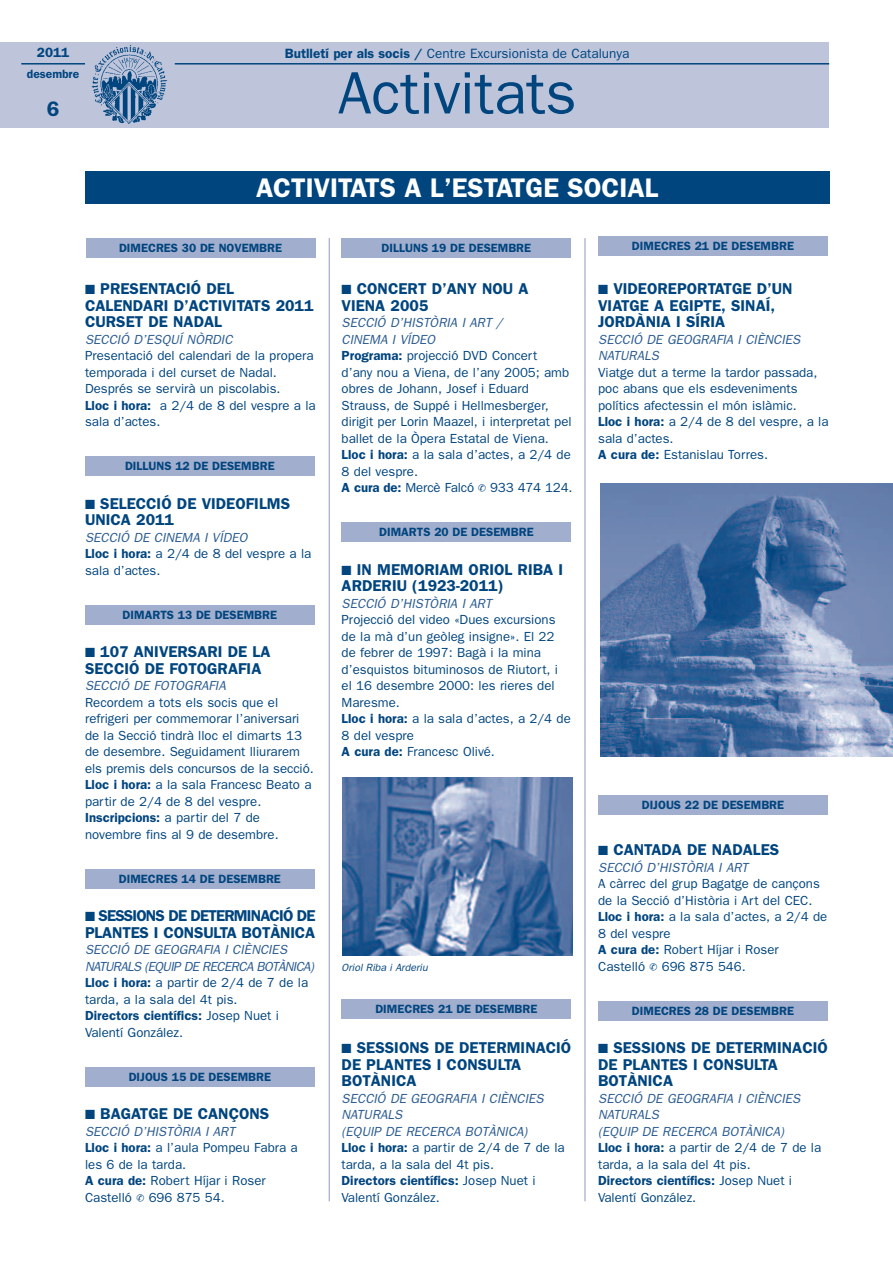
<style>
.page{position:relative;width:893px;height:1263px;background:#fff}
.page>*{position:absolute;margin:0;border:0;box-sizing:border-box;transform-origin:0 0}
.t1{font:60px "Franklin Gothic";color:#01457f}
.t2{font:600 27px "Franklin Gothic";color:#fff}
.t3{font:600 21px "Franklin Gothic";color:#01457f}
.t4{font:600 15.75px/16.5px "Franklin Gothic";color:#01457f}
.t5{font:600 15.75px/16.5px "Franklin Gothic";letter-spacing:-.055em;color:#01457f}
.t6{font:13.5px "Franklin Gothic";color:#01457f}
.t7{font:600 13.5px "Franklin Gothic";color:#01457f}
.t8{font:13.2px/16.5px "Franklin Gothic";color:#01457f}
.t9{font:italic 13.2px/16.5px "Franklin Gothic";color:#2a5b91}
.t10{font:600 12px "Franklin Gothic";color:#01457f}
.t11{font:italic 10.5px "Franklin Gothic";color:#01457f}
.s1{font-weight:600}
.s2{font-style:italic;color:#2a5b91}
.s3{font-family:"Menlo";font-weight:700}
</style>
<div class="page">
<div style="left:0;top:43px;width:829px;height:85px;background:#bec5db"></div>
<hr style="left:175px;top:63px;width:654px;height:2px;background:#01457f">
<hr style="left:21px;top:63px;width:64px;height:2px;background:#01457f">
<img style="left:91px;top:46px;width:76px;height:78px">
<div style="left:342px;top:523px;width:229px;height:19px;background:#a2aecd"></div>
<div style="left:342px;top:238px;width:229px;height:19px;background:#a2aecd"></div>
<div style="left:85px;top:1067px;width:230px;height:19px;background:#a2aecd"></div>
<div style="left:86px;top:238px;width:229px;height:19px;background:#a2aecd"></div>
<div style="left:85px;top:869px;width:230px;height:19px;background:#a2aecd"></div>
<div style="left:85px;top:605px;width:230px;height:19px;background:#a2aecd"></div>
<div style="left:85px;top:457px;width:230px;height:19px;background:#a2aecd"></div>
<div style="left:85px;top:171px;width:744px;height:32px;background:#01457f"></div>
<div style="left:598px;top:237px;width:230px;height:19px;background:#a2aecd"></div>
<hr style="left:329px;top:238px;width:1px;height:963px;background:#899abf">
<hr style="left:585px;top:238px;width:1px;height:963px;background:#899abf">
<img style="left:342px;top:778px;width:231px;height:177px">
<div style="left:342px;top:1000px;width:229px;height:19px;background:#a2aecd"></div>
<div style="left:598px;top:795px;width:230px;height:19px;background:#a2aecd"></div>
<div style="left:598px;top:1001px;width:230px;height:19px;background:#a2aecd"></div>
<img style="left:600px;top:483px;width:292px;height:273px">
<p class="t7" style="left:37px;top:45px;width:34px">2011</p>
<p class="t10" style="left:27px;top:67px;width:54px">desembre</p>
<h3 class="t3" style="left:47px;top:97px;width:14px">6</h3>
<p class="t6" style="left:285px;top:45px;width:346px"><span class="s1">Butlletí per als socis /</span> Centre Excursionista de Catalunya</p>
<h1 class="t1" style="left:338px;top:58px;width:240px">Activitats</h1>
<h2 class="t2" style="left:256px;top:172px;width:404px">ACTIVITATS A L’ESTATGE SOCIAL</h2>
<p class="t10" style="left:119px;top:240px;width:164px">DIMECRES 30 DE NOVEMBRE</p>
<p class="t10" style="left:382px;top:240px;width:151px">DILLUNS 19 DE DESEMBRE</p>
<p class="t10" style="left:632px;top:239px;width:164px">DIMECRES 21 DE DESEMBRE</p>
<p class="t4" style="left:85px;top:280px;width:230px">■ PRESENTACIÓ DEL<br>CALENDARI D’ACTIVITATS 2011<br>CURSET DE NADAL</p>
<p class="t9" style="left:85px;top:331px;width:149px">SECCIÓ D’ESQUÍ NÒRDIC</p>
<p class="t8" style="left:85px;top:347px;width:232px">Presentació del calendari de la propera temporada i del curset de Nadal.<br>Després se servirà un piscolabis.<br><span class="s1">Lloc i hora:</span> a 2/4 de 8 del vespre a la sala d’actes.</p>
<p class="t10" style="left:125px;top:459px;width:151px">DILLUNS 12 DE DESEMBRE</p>
<p class="t4" style="left:85px;top:495px;width:207px">■ SELECCIÓ DE VIDEOFILMS<br>UNICA 2011</p>
<p class="t8" style="left:85px;top:529px;width:228px"><span class="s2">SECCIÓ DE CINEMA I VÍDEO<br></span><span class="s1">Lloc i hora:</span> a 2/4 de 8 del vespre a la sala d’actes.</p>
<p class="t10" style="left:123px;top:607px;width:156px">DIMARTS 13 DE DESEMBRE</p>
<p class="t4" style="left:85px;top:643px;width:187px">■ 107 ANIVERSARI DE LA<br>SECCIÓ DE FOTOGRAFIA</p>
<p class="t9" style="left:85px;top:677px;width:142px">SECCIÓ DE FOTOGRAFIA</p>
<p class="t8" style="left:85px;top:694px;width:230px">Recordem a tots els socis que el refrigeri per commemorar l’aniversari de la Secció tindrà lloc el dimarts 13 de desembre. Seguidament lliurarem els premis dels concursos de la secció.<br><span class="s1">Lloc i hora:</span> a la sala Francesc Beato a partir de 2/4 de 8 del vespre.<br><span class="s1">Inscripcions:</span> a partir del 7 de novembre fins al 9 de desembre.</p>
<p class="t10" style="left:119px;top:871px;width:164px">DIMECRES 14 DE DESEMBRE</p>
<p class="t5" style="left:85px;top:907px;width:232px">■ SESSIONS DE DETERMINACIÓ DE<br>PLANTES I CONSULTA BOTÀNICA</p>
<p class="t8" style="left:85px;top:941px;width:230px"><span class="s2">SECCIÓ DE GEOGRAFIA I CIÈNCIES<br>NATURALS (EQUIP DE RECERCA BOTÀNICA)<br></span><span class="s1">Lloc i hora:</span> a partir de 2/4 de 7 de la tarda, a la sala del 4t pis.<br><span class="s1">Directors científics:</span> Josep Nuet i<br>Valentí González.</p>
<p class="t10" style="left:129px;top:1069px;width:144px">DIJOUS 15 DE DESEMBRE</p>
<p class="t4" style="left:85px;top:1105px;width:186px">■ BAGATGE DE CANÇONS</p>
<p class="t8" style="left:85px;top:1123px;width:214px"><span class="s2">SECCIÓ D’HISTÒRIA I ART<br></span><span class="s1">Lloc i hora:</span> a l’aula Pompeu Fabra a les 6 de la tarda.<br><span class="s1">A cura de:</span> Robert Híjar i Roser<br>Castelló <span class="s3">✆</span> 696 875 54.</p>
<p class="t4" style="left:342px;top:280px;width:188px">■ CONCERT D’ANY NOU A<br>VIENA 2005</p>
<p class="t8" style="left:342px;top:314px;width:232px"><span class="s2">SECCIÓ D’HISTÒRIA I ART /<br>CINEMA I VÍDEO<br></span><span class="s1">Programa:</span> projecció DVD Concert<br>d’any nou a Viena, de l’any 2005; amb obres de Johann, Josef i Eduard<br>Strauss, de Suppé i Hellmesberger, dirigit per Lorin Maazel, i interpretat pel ballet de la Òpera Estatal de Viena.<br><span class="s1">Lloc i hora:</span> a la sala d’actes, a 2/4 de<br>8 del vespre.<br><span class="s1">A cura de:</span> Mercè Falcó <span class="s3">✆</span> 933 474 124.</p>
<p class="t10" style="left:379px;top:525px;width:156px">DIMARTS 20 DE DESEMBRE</p>
<p class="t4" style="left:342px;top:561px;width:223px">■ IN MEMORIAM ORIOL RIBA I<br>ARDERIU (1923-2011)</p>
<p class="t9" style="left:342px;top:595px;width:152px">SECCIÓ D’HISTÒRIA I ART</p>
<p class="t8" style="left:342px;top:611px;width:231px">Projecció del video «Dues excursions de la mà d’un geòleg insigne». El 22 de febrer de 1997: Bagà i la mina d’esquistos bituminosos de Riutort, i el 16 desembre 2000: les rieres del<br>Maresme.<br><span class="s1">Lloc i hora:</span> a la sala d’actes, a 2/4 de<br>8 del vespre<br><span class="s1">A cura de:</span> Francesc Olivé.</p>
<p class="t11" style="left:342px;top:961px;width:88px">Oriol Riba i Arderiu</p>
<p class="t10" style="left:375px;top:1002px;width:164px">DIMECRES 21 DE DESEMBRE</p>
<p class="t4" style="left:342px;top:1039px;width:231px">■ SESSIONS DE DETERMINACIÓ<br>DE PLANTES I CONSULTA<br>BOTÀNICA</p>
<p class="t8" style="left:342px;top:1090px;width:225px"><span class="s2">SECCIÓ DE GEOGRAFIA I CIÈNCIES<br>NATURALS<br>(EQUIP DE RECERCA BOTÀNICA)<br></span><span class="s1">Lloc i hora:</span> a partir de 2/4 de 7 de la tarda, a la sala del 4t pis.<br><span class="s1">Directors científics:</span> Josep Nuet i<br>Valentí González.</p>
<p class="t4" style="left:598px;top:280px;width:196px">■ VIDEOREPORTATGE D’UN<br>VIATGE A EGIPTE, SINAÍ,<br>JORDÀNIA I SÍRIA</p>
<p class="t9" style="left:598px;top:331px;width:204px">SECCIÓ DE GEOGRAFIA I CIÈNCIES<br>NATURALS</p>
<p class="t8" style="left:598px;top:364px;width:232px">Viatge dut a terme la tardor passada, poc abans que els esdeveniments polítics afectessin el món islàmic.<br><span class="s1">Lloc i hora:</span> a 2/4 de 8 del vespre, a la sala d’actes.<br><span class="s1">A cura de:</span> Estanislau Torres.</p>
<p class="t10" style="left:642px;top:797px;width:144px">DIJOUS 22 DE DESEMBRE</p>
<p class="t4" style="left:598px;top:841px;width:183px">■ CANTADA DE NADALES</p>
<p class="t9" style="left:598px;top:859px;width:152px">SECCIÓ D’HISTÒRIA I ART</p>
<p class="t8" style="left:598px;top:875px;width:231px">A càrrec del grup Bagatge de cançons de la Secció d’Història i Art del CEC.<br><span class="s1">Lloc i hora:</span> a la sala d’actes, a 2/4 de<br>8 del vespre<br><span class="s1">A cura de:</span> Robert Híjar i Roser<br>Castelló <span class="s3">✆</span> 696 875 546.</p>
<p class="t10" style="left:632px;top:1003px;width:164px">DIMECRES 28 DE DESEMBRE</p>
<p class="t4" style="left:598px;top:1039px;width:231px">■ SESSIONS DE DETERMINACIÓ<br>DE PLANTES I CONSULTA<br>BOTÀNICA</p>
<p class="t8" style="left:598px;top:1090px;width:225px"><span class="s2">SECCIÓ DE GEOGRAFIA I CIÈNCIES<br>NATURALS<br>(EQUIP DE RECERCA BOTÀNICA)<br></span><span class="s1">Lloc i hora:</span> a partir de 2/4 de 7 de la tarda, a la sala del 4t pis.<br><span class="s1">Directors científics:</span> Josep Nuet i<br>Valentí González.</p>
</div>
